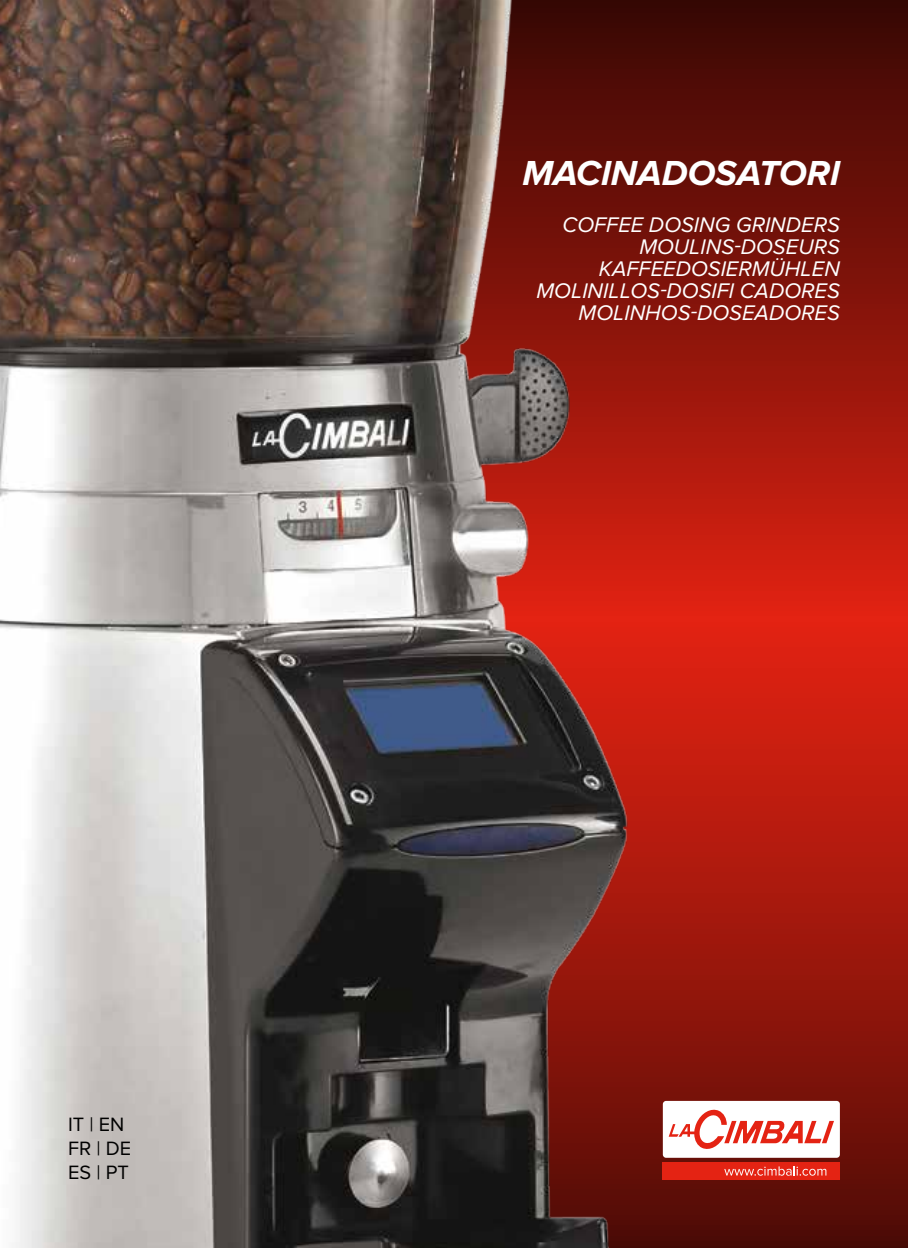
<style>
.page{position:relative;width:908px;height:1248px;background:#fff}
.page>*{position:absolute;margin:0;border:0;box-sizing:border-box;transform-origin:0 0}
.t1{font:italic 700 36px "Proxima Nova";color:#fff}
.t2{font:italic 22px/22px "Proxima Nova";color:#fff;text-align:right}
.t3{font:20px/24px "Proxima Nova";color:#000}
</style>
<div class="page">
<svg style="left:785px;top:0;width:122px;height:1247px;background:#94160b"></svg>
<img style="left:0;top:0;width:785px;height:1247px">
<div style="left:662px;top:1100px;width:177px;height:57px;background:#fff;border-radius:3px"></div>
<svg style="left:668px;top:1109px;width:165px;height:40px"></svg>
<div style="left:662px;top:1162px;width:177px;height:17px;background:#e42313"></div>
<svg style="left:724px;top:1166px;width:102px;height:9px"></svg>
<p class="t3" style="left:68px;top:1112px;width:65px">IT | EN<br>FR | DE<br>ES | PT</p>
<h1 class="t1" style="left:522px;top:153px;width:319px">MACINADOSATORI</h1>
<p class="t2" style="left:536px;top:214px;width:305px">COFFEE DOSING GRINDERS<br>MOULINS-DOSEURS<br>KAFFEEDOSIERMÜHLEN<br>MOLINILLOS-DOSIFI CADORES<br>MOLINHOS-DOSEADORES</p>
</div>
